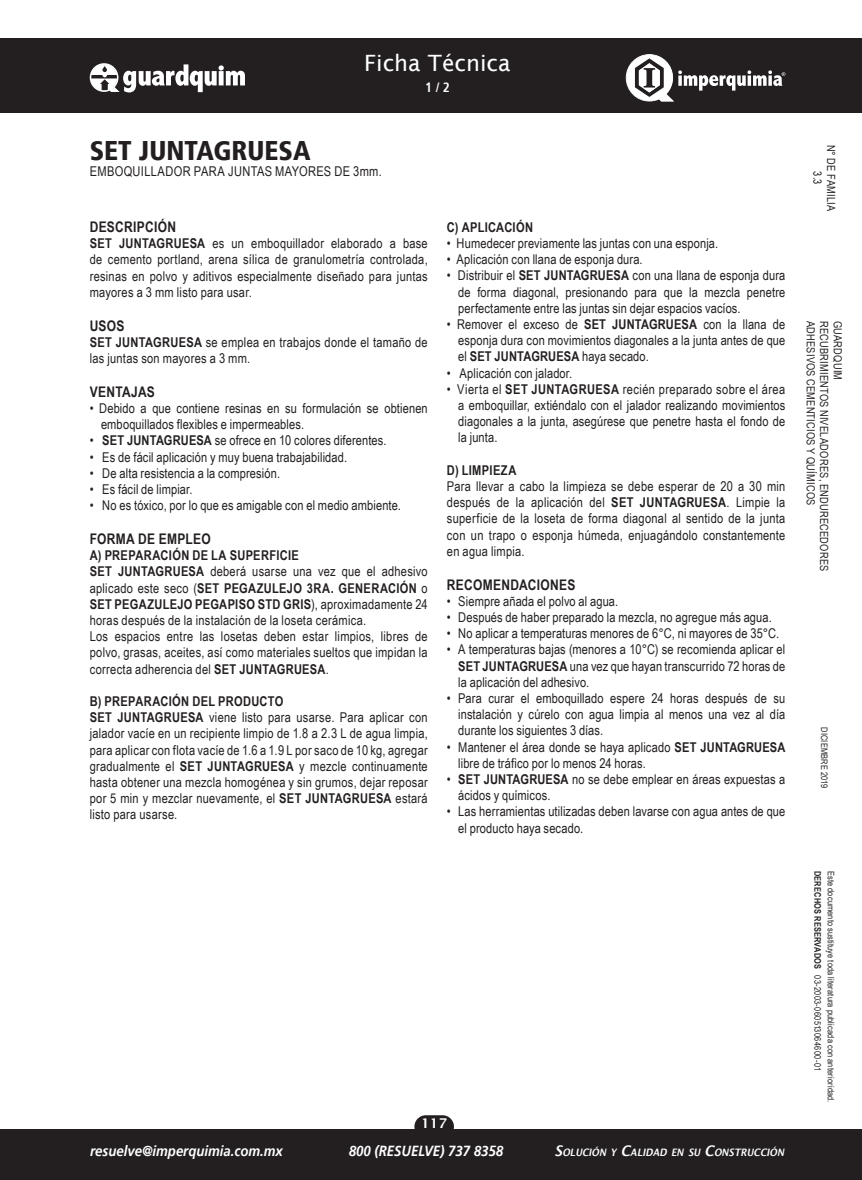
<style>
.page{position:relative;width:862px;height:1180px;background:#fff}
.page>*{position:absolute;margin:0;border:0;box-sizing:border-box;transform-origin:0 0}
.t1{font:900 condensed 27px "Frutiger 77";color:#231f20}
.t2{font:22.5px "Lucida Sans";color:#fff}
.t3{font:italic 700 16.2px "Frutiger 66";color:#fff;scale:.9 1}
.t4{font:italic 700 14.62px "Frutiger 66";color:#fff;scale:.9 1}
.Sub_bold{font:700 14.62px "Arial Narrow";letter-spacing:.02em;color:#231f20}
.Tabs{font:13.5px/16.2px "Arial Narrow";letter-spacing:.01em;color:#231f20;text-align:justify}
.TXT{font:13.5px/16.2px "Arial Narrow";letter-spacing:.02em;color:#231f20;text-align:justify}
.TXT-2{font:700 13.5px "Arial Narrow";letter-spacing:.025em;color:#231f20}
.t5{font:600 13.5px "Lucida Sans";color:#fff}
.Sub_bold-2{font:700 condensed 13.5px "Frutiger 67";color:#fff}
.t6{font:11.25px/13.5px "Arial Narrow";letter-spacing:.025em;color:#231f20;text-align:center}
.t7{font:italic 600 10.35px "Lucida Sans";color:#fff;scale:.9 1}
.t8{font:9px/13.5px "Arial Narrow";letter-spacing:.02em;color:#231f20}
.t9{font:700 9px "Arial Narrow";letter-spacing:.025em;color:#231f20}
.s1{font-weight:700}
.s2{font-size:14.62px}
</style>
<div class="page">
<div style="left:0;top:38px;width:861px;height:75px;background:#231f20"></div>
<svg style="left:625px;top:54px;width:160px;height:48px"></svg>
<svg style="left:90px;top:63px;width:155px;height:29px"></svg>
<div style="left:414px;top:1115px;width:39px;height:23px;background:#231f20;border-radius:11px"></div>
<div style="left:0;top:1129px;width:861px;height:51px;background:#231f20"></div>
<h2 class="t2" style="left:364px;top:51px;width:148px">Ficha Técnica</h2>
<p class="Sub_bold-2" style="left:425px;top:80px;width:26px">1 / 2</p>
<p class="t1" style="left:90px;top:134px;width:222px">SET JUNTAGRUESA</p>
<p class="TXT" style="left:90px;top:162px;width:293px">EMBOQUILLADOR PARA JUNTAS MAYORES DE 3mm.</p>
<p class="Sub_bold" style="left:90px;top:216px;width:88px">DESCRIPCIÓN</p>
<p class="TXT" style="left:90px;top:235px;width:339px"><span class="s1">SET JUNTAGRUESA</span> es un emboquillador elaborado a base de cemento portland, arena sílica de granulometría controlada, resinas en polvo y aditivos especialmente diseñado para juntas mayores a 3 mm listo para usar.</p>
<p class="Sub_bold" style="left:90px;top:314px;width:36px">USOS</p>
<p class="TXT" style="left:90px;top:333px;width:339px"><span class="s1">SET JUNTAGRUESA</span> se emplea en trabajos donde el tamaño de las juntas son mayores a 3 mm.</p>
<p class="Sub_bold" style="left:90px;top:381px;width:67px">VENTAJAS</p>
<p class="Tabs" style="left:101px;top:400px;width:328px;text-indent:-11px">• Debido a que contiene resinas en su formulación se obtienen emboquillados flexibles e impermeables.</p>
<p class="Tabs" style="left:90px;top:432px;width:298px">• <span class="s1">SET JUNTAGRUESA</span> se ofrece en 10 colores diferentes.</p>
<p class="Tabs" style="left:90px;top:448px;width:259px">• Es de fácil aplicación y muy buena trabajabilidad.</p>
<p class="Tabs" style="left:90px;top:464px;width:192px">• De alta resistencia a la compresión.</p>
<p class="Tabs" style="left:90px;top:481px;width:104px">• Es fácil de limpiar.</p>
<p class="Tabs" style="left:90px;top:497px;width:312px">• No es tóxico, por lo que es amigable con el medio ambiente.</p>
<p class="Sub_bold" style="left:90px;top:528px;width:122px">FORMA DE EMPLEO</p>
<p class="TXT-2" style="left:90px;top:545px;width:211px">A) PREPARACIÓN DE LA SUPERFICIE</p>
<p class="TXT" style="left:90px;top:563px;width:339px"><span class="s1">SET JUNTAGRUESA</span> deberá usarse una vez que el adhesivo aplicado este seco (<span class="s1">SET PEGAZULEJO 3RA. GENERACIÓN</span> o <span class="s1">SET PEGAZULEJO PEGAPISO STD GRIS</span>), aproximadamente 24 horas después de la instalación de la loseta cerámica.</p>
<p class="TXT" style="left:90px;top:628px;width:339px">Los espacios entre las losetas deben estar limpios, libres de polvo, grasas, aceites, así como materiales sueltos que impidan la correcta adherencia del <span class="s1">SET JUNTAGRUESA</span>.</p>
<p class="TXT-2" style="left:90px;top:691px;width:195px">B) PREPARACIÓN DEL PRODUCTO</p>
<p class="TXT" style="left:90px;top:709px;width:339px"><span class="s1">SET JUNTAGRUESA</span> viene listo para usarse. Para aplicar con jalador vacíe en un recipiente limpio de 1.8 a 2.3 L de agua limpia, para aplicar con flota vacíe de 1.6 a 1.9 L por saco de 10 kg, agregar gradualmente el <span class="s1">SET JUNTAGRUESA</span> y mezcle continuamente hasta obtener una mezcla homogénea y sin grumos, dejar reposar por 5 min y mezclar nuevamente, el <span class="s1">SET JUNTAGRUESA</span> estará listo para usarse.</p>
<p class="TXT-2" style="left:446px;top:217px;width:88px">C) APLICACIÓN</p>
<p class="Tabs" style="left:446px;top:235px;width:272px">• Humedecer previamente las juntas con una esponja.</p>
<p class="Tabs" style="left:446px;top:251px;width:197px">• Aplicación con llana de esponja dura.</p>
<p class="Tabs" style="left:458px;top:267px;width:328px;text-indent:-11px">• Distribuir el <span class="s1">SET JUNTAGRUESA</span> con una llana de esponja dura de forma diagonal, presionando para que la mezcla penetre perfectamente entre las juntas sin dejar espacios vacíos.</p>
<p class="Tabs" style="left:458px;top:316px;width:328px;text-indent:-11px">• Remover el exceso de <span class="s1">SET JUNTAGRUESA</span> con la llana de esponja dura con movimientos diagonales a la junta antes de que el <span class="s1">SET JUNTAGRUESA</span> haya secado.</p>
<p class="Tabs" style="left:446px;top:364px;width:127px">• Aplicación con jalador.</p>
<p class="Tabs" style="left:458px;top:380px;width:328px;text-indent:-11px">• Vierta el <span class="s1">SET JUNTAGRUESA</span> recién preparado sobre el área a emboquillar, extiéndalo con el jalador realizando movimientos diagonales a la junta, asegúrese que penetre hasta el fondo de la junta.</p>
<p class="TXT-2" style="left:446px;top:460px;width:71px">D) LIMPIEZA</p>
<p class="TXT" style="left:446px;top:478px;width:340px">Para llevar a cabo la limpieza se debe esperar de 20 a 30 min después de la aplicación del <span class="s1">SET JUNTAGRUESA</span>. Limpie la superficie de la loseta de forma diagonal al sentido de la junta con un trapo o esponja húmeda, enjuagándolo constantemente en agua limpia.</p>
<p class="Sub_bold" style="left:446px;top:573px;width:130px">RECOMENDACIONES</p>
<p class="Tabs" style="left:446px;top:592px;width:173px">• Siempre añada el polvo al agua.</p>
<p class="Tabs" style="left:446px;top:609px;width:326px">• Después de haber preparado la mezcla, no agregue más agua.</p>
<p class="Tabs" style="left:446px;top:625px;width:334px">• No aplicar a temperaturas menores de 6°C, ni mayores de 35°C.</p>
<p class="Tabs" style="left:458px;top:641px;width:328px;text-indent:-11px">• A temperaturas bajas (menores a 10°C) se recomienda aplicar el <span class="s1">SET JUNTAGRUESA</span> una vez que hayan transcurrido 72 horas de la aplicación del adhesivo.</p>
<p class="Tabs" style="left:458px;top:690px;width:328px;text-indent:-11px">• Para curar el emboquillado espere 24 horas después de su instalación y cúrelo con agua limpia al menos una vez al día durante los siguientes 3 días.</p>
<p class="Tabs" style="left:458px;top:738px;width:328px;text-indent:-11px">• Mantener el área donde se haya aplicado <span class="s1">SET JUNTAGRUESA </span>libre de tráfico por lo menos 24 horas.</p>
<p class="Tabs" style="left:458px;top:771px;width:328px;text-indent:-11px">• <span class="s1">SET JUNTAGRUESA</span> no se debe emplear en áreas expuestas a ácidos y químicos.</p>
<p class="Tabs" style="left:458px;top:803px;width:328px;text-indent:-11px">• Las herramientas utilizadas deben lavarse con agua antes de que el producto haya secado.</p>
<p class="t6" style="left:837px;top:144px;width:68px;rotate:90deg">N° DE FAMILIA<br>3.3</p>
<p class="t6" style="left:817px;top:321px;width:186px;rotate:90deg">ADHESIVOS CEMENTICIOS Y QUÍMICOS</p>
<p class="t6" style="left:831px;top:321px;width:252px;rotate:90deg">RECUBRIMIENTOS NIVELADORES, ENDURECEDORES</p>
<p class="t6" style="left:844px;top:321px;width:61px;rotate:90deg">GUARDQUIM</p>
<p class="t8" style="left:830px;top:727px;width:63px;rotate:90deg">DICIEMBRE 2019</p>
<p class="t5" style="left:421px;top:1115px;width:27px">117</p>
<p class="t3" style="left:113px;top:1142px;width:173px">www.imperquimia.mx</p>
<p class="t3" style="left:307px;top:1142px;width:209px">01800 (RESUELVE) 737 8358</p>
<p class="t3" style="left:535px;top:1142px;width:239px">resuelve@imperquimia.com.mx</p>
<p class="t4" style="left:90px;top:1142px;width:216px">resuelve@imperquimia.com.mx</p>
<p class="t4" style="left:348px;top:1142px;width:173px">800 (RESUELVE) 737 8358</p>
<p class="t7" style="left:554px;top:1147px;width:257px"><span class="s2">S</span>OLUCIÓN Y <span class="s2">C</span>ALIDAD EN SU <span class="s2">C</span>ONSTRUCCIÓN</p>
<p class="t4" style="left:341px;top:1142px;width:189px">018 0 (RESUELVE) 737 8358</p>
<p class="t7" style="left:561px;top:1147px;width:257px"><span class="s2">S</span>OLUCIÓN Y <span class="s2">C</span>ALIDAD EN SU <span class="s2">C</span>ONSTRU CIÓN</p>
<p class="t9" style="left:823px;top:871px;width:100px;rotate:90deg">DERECHOS RESERVADOS</p>
<p class="t8" style="left:837px;top:975px;width:128px;text-indent:-105px;rotate:90deg">Este documento sustituye toda literatura publicada con anterioridad.<br>03-2003-060513064600-01</p>
</div>
